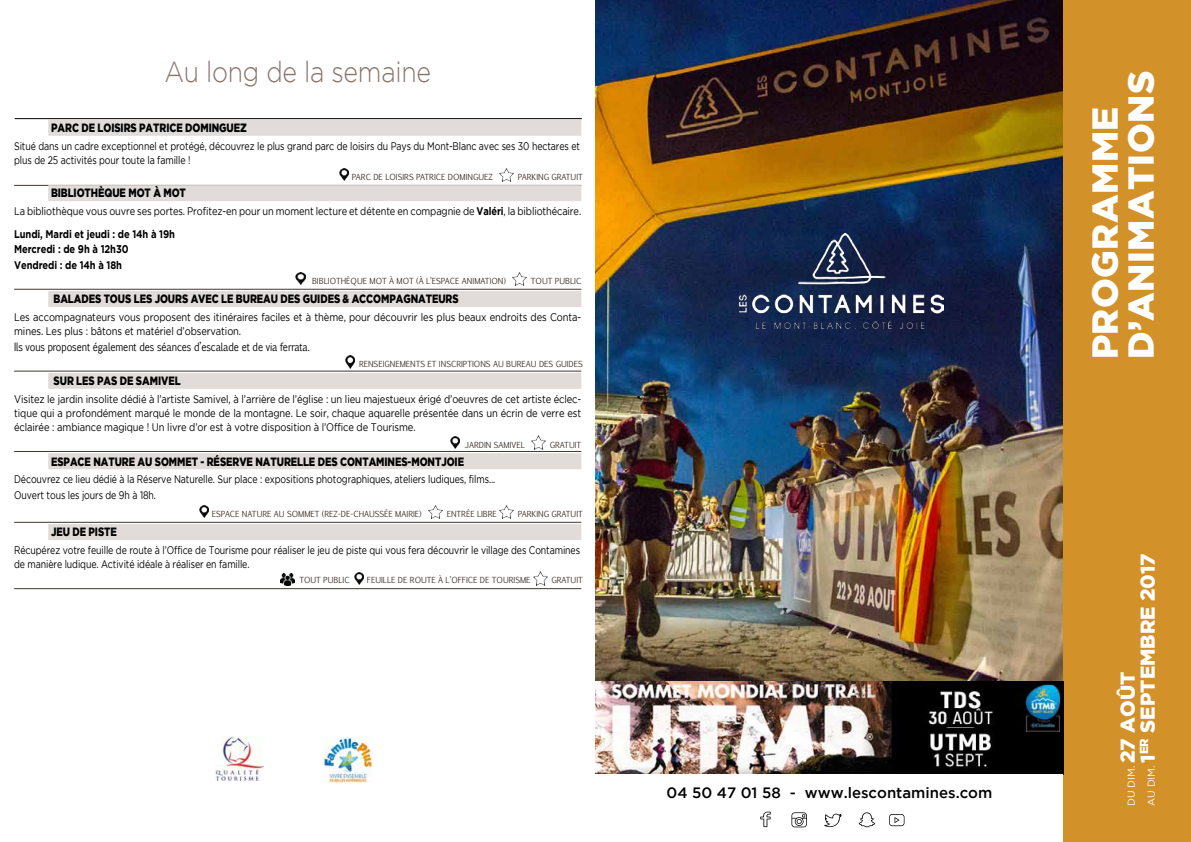
<style>
.page{position:relative;width:1191px;height:842px;background:#fff}
.page>*{position:absolute;margin:0;border:0;box-sizing:border-box;transform-origin:0 0}
.t1{font:900 36px/36px "Gotham";letter-spacing:.015em;color:#fff}
.t2{font:300 29px "Gotham";letter-spacing:-.01em;color:#88746a;scale:.86 1}
.t3{font:900 20px "Gotham";letter-spacing:-.005em;color:#fff}
.t4{font:500 15px "Gotham";color:#000}
.t5{font:900 12px "Gotham";letter-spacing:-.005em;color:#000;scale:.8 1}
.t6{font:700 11.2px "Gotham";letter-spacing:-.01em;color:#000;scale:.83 1}
.t7{font:11px/14px "Gotham";letter-spacing:-.01em;color:#000;scale:.85 1}
.t8{font:11px/14px "Gotham";letter-spacing:-.01em;color:#000;scale:.8 1}
.t9{font:11px/22.5px "Gotham";letter-spacing:-.01em;color:#000;scale:.84 1}
.t10{font:11px "Euphemia CAS";letter-spacing:-.01em;color:#000;scale:.85 1}
.t11{font:700 11px "Gotham";letter-spacing:-.01em;color:#000;scale:.85 1}
.t12{font:10px "Gotham";color:#fff}
.t13{font:8px "Euphemia CAS";color:#42352f}
.s1{font-weight:700}
.s2{font-weight:400;font-size:10px}
.s3{font-weight:900;font-size:20px}
</style>
<div class="page">
<img style="left:595px;top:0;width:468px;height:682px">
<img style="left:215px;top:737px;width:49px;height:43px">
<img style="left:323px;top:738px;width:49px;height:45px">
<div style="left:1063px;top:0;width:128px;height:842px;background:#d29129"></div>
<img style="left:595px;top:682px;width:468px;height:92px">
<div style="left:48px;top:120px;width:533px;height:16px;background:#e1dcda"></div>
<hr style="left:14px;top:185px;width:567px;height:1px;background:#42352f">
<div style="left:48px;top:185px;width:533px;height:16px;background:#e1dcda"></div>
<hr style="left:14px;top:289px;width:567px;height:1px;background:#42352f">
<div style="left:48px;top:291px;width:533px;height:16px;background:#e1dcda"></div>
<hr style="left:14px;top:371px;width:567px;height:1px;background:#42352f">
<div style="left:48px;top:373px;width:533px;height:16px;background:#e1dcda"></div>
<hr style="left:14px;top:451px;width:567px;height:1px;background:#42352f">
<div style="left:48px;top:453px;width:533px;height:16px;background:#e1dcda"></div>
<hr style="left:14px;top:522px;width:567px;height:1px;background:#42352f">
<div style="left:48px;top:524px;width:533px;height:16px;background:#e1dcda"></div>
<hr style="left:14px;top:588px;width:567px;height:1px;background:#42352f">
<svg style="left:340px;top:168px;width:9px;height:13px"></svg>
<img style="left:499px;top:168px;width:15px;height:14px">
<svg style="left:296px;top:272px;width:9px;height:12px"></svg>
<img style="left:513px;top:272px;width:14px;height:14px">
<svg style="left:345px;top:356px;width:9px;height:12px"></svg>
<svg style="left:450px;top:436px;width:9px;height:13px"></svg>
<img style="left:532px;top:436px;width:14px;height:13px">
<svg style="left:200px;top:505px;width:9px;height:12px"></svg>
<img style="left:428px;top:505px;width:14px;height:14px">
<img style="left:499px;top:505px;width:15px;height:14px">
<img style="left:281px;top:573px;width:14px;height:12px">
<svg style="left:355px;top:572px;width:9px;height:12px"></svg>
<img style="left:533px;top:572px;width:14px;height:13px">
<hr style="left:15px;top:118px;width:567px;height:1px;background:#000">
<svg style="left:760px;top:812px;width:10px;height:15px"></svg>
<svg style="left:791px;top:812px;width:16px;height:15px"></svg>
<svg style="left:824px;top:814px;width:17px;height:13px"></svg>
<svg style="left:889px;top:814px;width:15px;height:12px"></svg>
<svg style="left:858px;top:812px;width:17px;height:15px"></svg>
<img style="left:740px;top:234px;width:203px;height:95px">
<h2 class="t2" style="left:164px;top:56px;width:311px">Au long de la semaine</h2>
<p class="t5" style="left:51px;top:121px;width:246px">PARC DE LOISIRS PATRICE DOM INGUEZ</p>
<p class="t8" style="left:14px;top:139px;width:709px">Situé dans un cadre exceptionnel et protégé, découvrez le plus grand parc de loisirs du Pays du Mont-Blanc avec ses 30 hectares et plus de 25 activités pour toute la famille !</p>
<p class="t13" style="left:352px;top:171px;width:142px">PARC DE LOISIRS PATRICE DOMINGUEZ</p>
<p class="t13" style="left:518px;top:171px;width:67px">PARKING GRATUIT</p>
<p class="t5" style="left:51px;top:186px;width:170px">BIBLIOTHÈQUE MOT À MOT</p>
<p class="t9" style="left:14px;top:200px;width:676px">La bibliothèque vous ouvre ses portes. Profitez-en pour un moment lecture et détente en compagnie de <span class="s1">Valéri</span>, la bibliothécaire.<br><span class="s1">Lundi, Mardi et jeudi : de 14h à 19h</span></p>
<p class="t6" style="left:14px;top:243px;width:139px">Mercredi : de 9h à 12h30</p>
<p class="t11" style="left:14px;top:258px;width:128px">Vendredi : de 14h à 18h</p>
<p class="t13" style="left:312px;top:275px;width:195px">BIBLIOTHÈQUE MOT À MOT (À L’ESPACE ANIMATION)</p>
<p class="t13" style="left:531px;top:275px;width:52px">TOUT PUBLIC</p>
<p class="t5" style="left:54px;top:292px;width:410px">BALADES TOUS LES JOURS AVEC LE BUREAU DES GUIDES &amp; ACCOMPAG</p>
<p class="t5" style="left:411px;top:292px;width:61px">NATEURS</p>
<p class="t7" style="left:14px;top:310px;width:668px">Les accompagnateurs vous proposent des itinéraires faciles et à thème, pour découvrir les plus beaux endroits des Conta&shy;mines. Les plus : bâtons et matériel d’observation.</p>
<p class="t10" style="left:14px;top:338px;width:349px">ILS VOUS PROPOSENT ÉGALEMENT DES SÉANCES D’ESCALADE ET DE VIA FERRATA.</p>
<p class="t13" style="left:359px;top:359px;width:225px">RENSEIGNEMENTS ET INSCRIPTIONS AU BUREAU DES GUIDES</p>
<p class="t5" style="left:54px;top:374px;width:160px">SUR LES PAS DE SAM IVEL</p>
<p class="t7" style="left:14px;top:392px;width:669px;text-align:justify">Visitez le jardin insolite dédié à l’artiste Samivel, à l’arrière de l’église : un lieu majestueux érigé d’oeuvres de cet artiste éclec&shy;tique qui a profondément marqué le monde de la montagne. Le soir, chaque aquarelle présentée dans un écrin de verre est éclairée : ambiance magique ! U n livre d’or est à votre disposition à l’Office de Tourisme.</p>
<p class="t13" style="left:465px;top:439px;width:61px">JARDIN SAMIVEL</p>
<p class="t13" style="left:550px;top:439px;width:33px">GRATUIT</p>
<p class="t5" style="left:51px;top:454px;width:148px">ESPACE NATURE AU SOMME</p>
<p class="t5" style="left:192px;top:454px;width:341px">T - RÉSERVE NATURELLE DES CONTAM INES-MONTJOIE</p>
<p class="t8" style="left:14px;top:471px;width:603px;line-height:15.5px">Découvrez ce lieu dédié à la Réserve Naturelle. Sur place : expositions photographiques, ateliers ludiques, films...<br>Ouvert tous les jours de 9h à 18h.</p>
<p class="t13" style="left:212px;top:508px;width:211px">ESPACE NATURE AU SOMMET (REZ-DE-CHAUSSÉE MAIRIE)</p>
<p class="t13" style="left:447px;top:508px;width:52px">ENTRÉE LIBRE</p>
<p class="t13" style="left:518px;top:508px;width:67px">PARKING GRATUIT</p>
<p class="t5" style="left:51px;top:525px;width:83px">JEU DE PISTE</p>
<p class="t8" style="left:14px;top:543px;width:709px">Récupérez votre feuille de route à l’Office de Tourisme pour réaliser le jeu de piste qui vous fera découvrir le village des Contamines de manière ludique. Activité idéale à réaliser en famille.</p>
<p class="t13" style="left:299px;top:574px;width:52px">TOUT PUBLIC</p>
<p class="t13" style="left:367px;top:574px;width:165px">FEUILLE DE ROUTE À L’OFFICE DE TOURISME</p>
<p class="t13" style="left:551px;top:574px;width:33px">GRATUIT</p>
<h3 class="t4" style="left:666px;top:784px;width:327px">04 50 47 01 58 - www.lescontamines.com</h3>
<h1 class="t1" style="left:1083px;top:326px;width:290px;rotate:-90deg">PROGRA ME<br>D’ANIMATIONS</h1>
<h1 class="t1" style="left:1086px;top:359px;width:290px;rotate:-90deg">PROGRAMME<br>D’ANIMATIONS</h1>
<h3 class="t3" style="left:1136px;top:806px;width:254px;rotate:-90deg"><span class="s2">au dim.</span> 1<sup>ER</sup> SEPTEMBRE 2017</h3>
<p class="t12" style="left:1125px;top:806px;width:135px;rotate:-90deg">du dim. <span class="s3">27 AOÛT</span></p>
</div>
